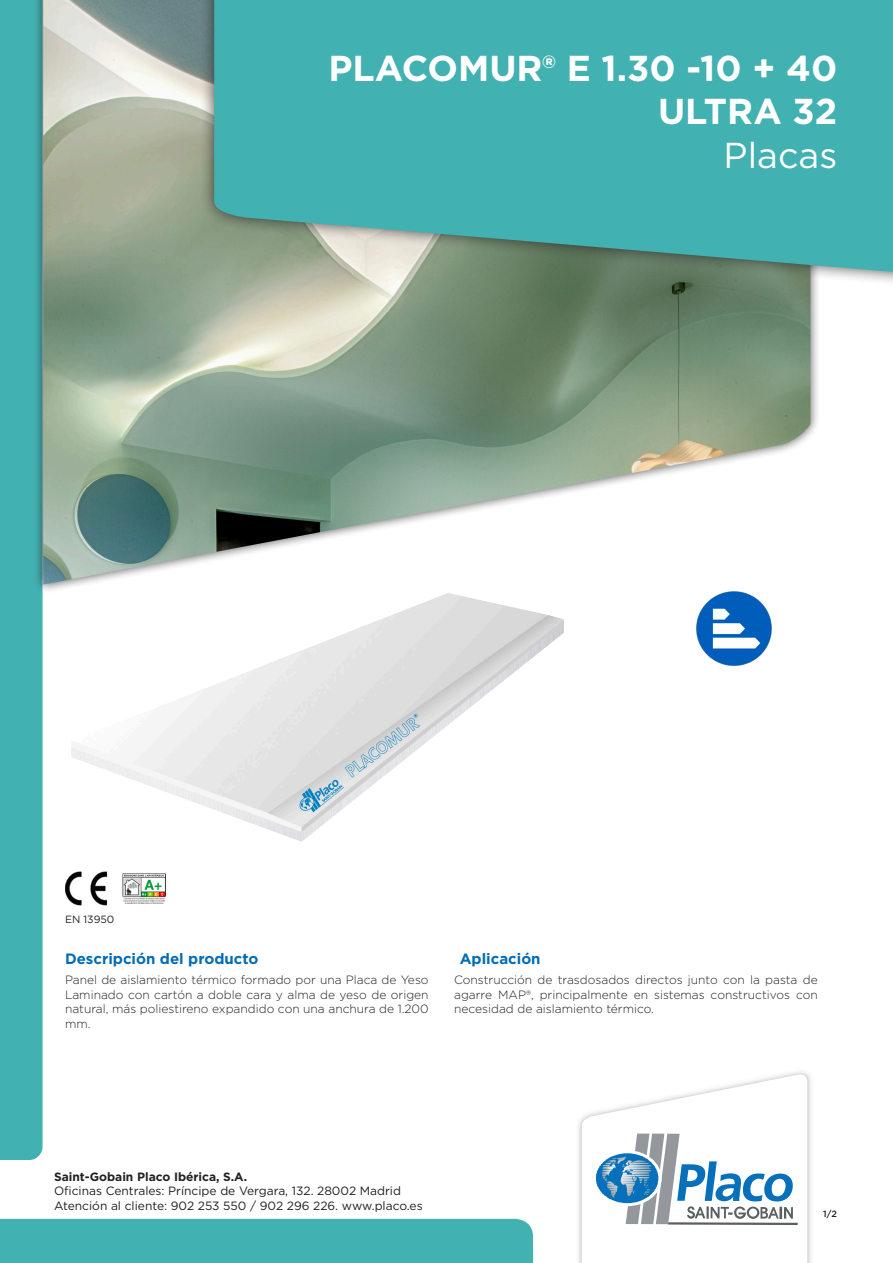
<style>
.page{position:relative;width:893px;height:1263px;background:#fff}
.page>*{position:absolute;margin:0;border:0;box-sizing:border-box;transform-origin:0 0}
.Product_Name_Big{font:700 36px/43.2px "Gotham";color:#fff;text-align:right}
.Category_description{font:36px "Gotham";color:#fff}
.Blue_title{font:700 15px "Gotham";color:#006cb7}
.Product_Description{font:300 12px/14.4px "Gotham";color:#231f20;text-align:justify}
.All_Attribute_Values{font:300 12px/14.4px "Gotham";color:#231f20;text-align:justify}
.t1{font:12px/14.4px "Gotham";color:#231f20}
.t2{font:700 12px "Gotham";color:#231f20}
.GIB-Year_of_CE{font:10.5px "Gotham";color:#231f20}
.t3{font:500 9px "Gotham";color:#231f20}
</style>
<div class="page">
<div style="left:0;top:0;width:43px;height:1160px;background:#42b1b2"></div>
<div style="left:0;top:1219px;width:533px;height:44px;background:#42b1b2"></div>
<img style="left:578px;top:1072px;width:233px;height:191px">
<svg style="left:582px;top:1073px;width:225px;height:190px"></svg>
<div style="left:33px;top:0;width:788px;height:594px;background:#231f20;opacity:.75"></div>
<img style="left:43px;top:0;width:767px;height:585px">
<img style="left:65px;top:590px;width:507px;height:252px">
<div style="left:200px;top:0;width:693px;height:287px;background:#231f20;opacity:.75"></div>
<svg style="left:214px;top:0;width:679px;height:273px;background:#4aaead"></svg>
<img style="left:696px;top:590px;width:76px;height:76px">
<img style="left:65px;top:871px;width:43px;height:35px">
<img style="left:123px;top:873px;width:42px;height:31px">
<p class="Product_Name_Big" style="left:329px;top:47px;width:510px">PLACOMUR® E 1.30 -10 + 40<br>ULTRA 32</p>
<p class="Category_description" style="left:724px;top:132px;width:115px">Placas</p>
<p class="GIB-Year_of_CE" style="left:65px;top:912px;width:51px">EN 13950</p>
<p class="Blue_title" style="left:65px;top:948px;width:195px">Descripción del producto</p>
<p class="Product_Description" style="left:65px;top:973px;width:365px">Panel de aislamiento térmico formado por una Placa de Yeso Laminado con cartón a doble cara y alma de yeso de origen natural, más poliestireno expandido con una anchura de 1.200 mm.</p>
<p class="Blue_title" style="left:460px;top:948px;width:82px">Aplicación</p>
<p class="All_Attribute_Values" style="left:454px;top:973px;width:365px">Construcción de trasdosados directos junto con la pasta de agarre MAP®, principalmente en sistemas constructivos con necesidad de aislamiento térmico.</p>
<p class="t2" style="left:54px;top:1168px;width:195px">Saint-Gobain Placo Ibérica, S.A.</p>
<p class="t1" style="left:54px;top:1183px;width:370px">Oficinas Centrales: Príncipe de Vergara, 132. 28002 Madrid<br>Atención al cliente: 902 253 550 / 902 296 226. www.placo.es</p>
<p class="t3" style="left:823px;top:1208px;width:15px">1/2</p>
</div>
